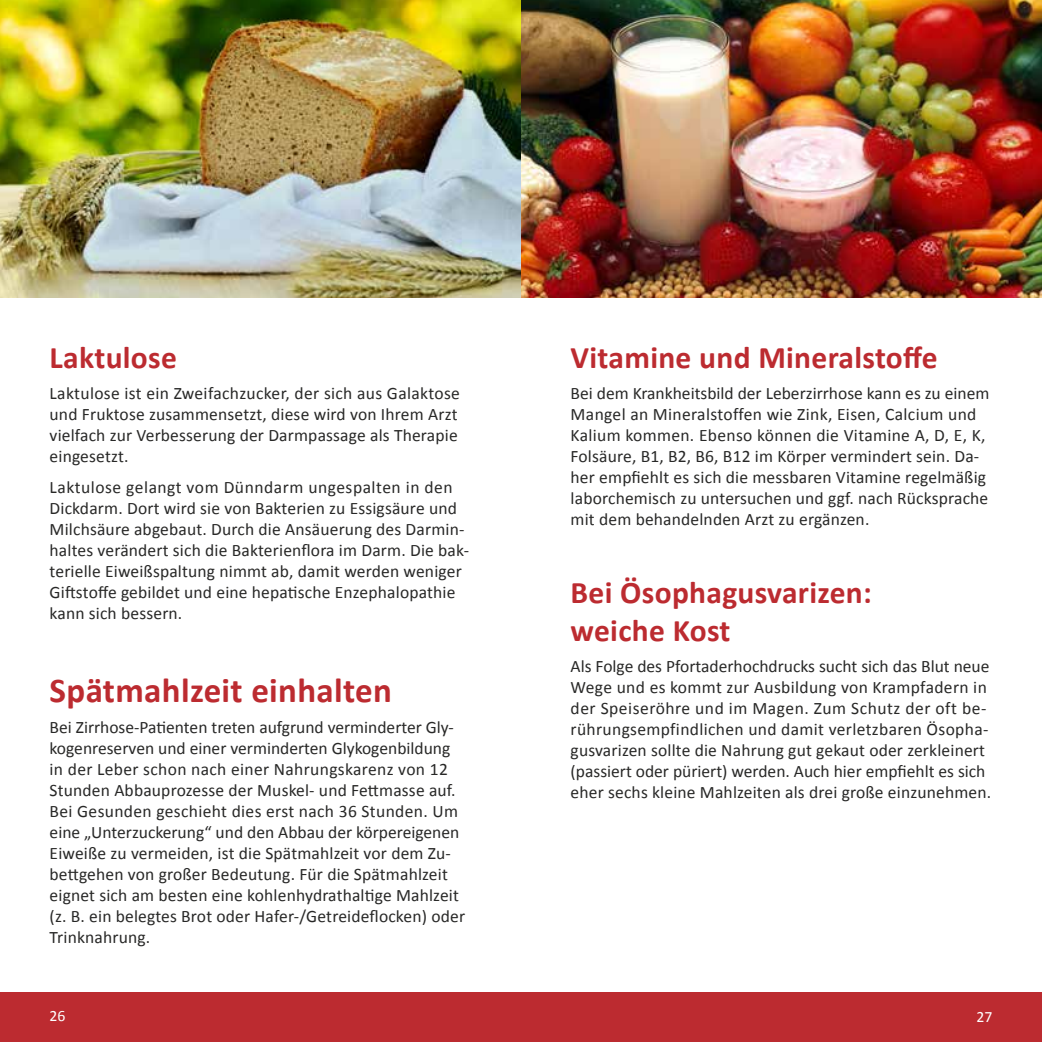
<style>
.page{position:relative;width:1042px;height:1042px;background:#fff}
.page>*{position:absolute;margin:0;border:0;box-sizing:border-box;transform-origin:0 0}
.t1{font:700 35px "Calibri";letter-spacing:.01em;color:#bc2b30}
.t2{font:700 31.5px/37.8px "Calibri";letter-spacing:.01em;color:#bc2b30}
.t3{font:17.5px/21px "Calibri";letter-spacing:.01em;color:#282827}
.t4{font:15.75px "Calibri";color:#fff}
</style>
<div class="page">
<div style="left:0;top:992px;width:1042px;height:50px;background:#bc2b30"></div>
<img style="left:0;top:0;width:1042px;height:298px">
<h2 class="t2" style="left:50px;top:338px;width:129px">Laktulose</h2>
<p class="t3" style="left:50px;top:382px;width:412px">Laktulose ist ein Zweifachzucker, der sich aus Galaktose und Fruktose zusammensetzt, diese wird von Ihrem Arzt vielfach zur Verbesserung der Darmpassage als Therapie eingesetzt.</p>
<p class="t3" style="left:50px;top:476px;width:421px">Laktulose gelangt vom Dünndarm ungespalten in den Dickdarm. Dort wird sie von Bakterien zu Essigsäure und Milchsäure abgebaut. Durch die Ansäuerung des Darmin&shy;haltes verändert sich die Bakterienflora im Darm. Die bak&shy;terielle Eiweißspaltung nimmt ab, damit werden weniger Giftstoffe gebildet und eine hepatische Enzephalopathie kann sich bessern.</p>
<h1 class="t1" style="left:50px;top:667px;width:344px">Spätmahlzeit einhalten</h1>
<p class="t3" style="left:50px;top:716px;width:417px">Bei Zirrhose-Patienten treten aufgrund verminderter Gly&shy;kogenreserven und einer verminderten Glykogenbildung in der Leber schon nach einer Nahrungskarenz von 12<br>Stunden Abbauprozesse der Muskel- und Fettmasse auf.<br>Bei Gesunden geschieht dies erst nach 36 Stunden. Um eine „Unterzuckerung“ und den Abbau der körpereigenen Eiweiße zu vermeiden, ist die Spätmahlzeit vor dem Zu&shy;bettgehen von großer Bedeutung. Für die Spätmahlzeit eignet sich am besten eine kohlenhydrathaltige Mahlzeit (z. B. ein belegtes Brot oder Hafer-/Getreideflocken) oder Trinknahrung.</p>
<h2 class="t2" style="left:570px;top:338px;width:369px">Vitamine und Mineralstoffe</h2>
<p class="t3" style="left:570px;top:382px;width:420px">Bei dem Krankheitsbild der Leberzirrhose kann es zu einem Mangel an Mineralstoffen wie Zink, Eisen, Calcium und Kalium kommen. Ebenso können die Vitamine A, D, E, K, Folsäure, B1, B2, B6, B12 im Körper vermindert sein. Da&shy;her empfiehlt es sich die messbaren Vitamine regelmäßig laborchemisch zu untersuchen und ggf. nach Rücksprache mit dem behandelnden Arzt zu ergänzen.</p>
<h2 class="t2" style="left:570px;top:574px;width:303px">Bei Ösophagusvarizen: weiche Kost</h2>
<p class="t3" style="left:570px;top:656px;width:422px">Als Folge des Pfortaderhochdrucks sucht sich das Blut neue Wege und es kommt zur Ausbildung von Krampfadern in der Speiseröhre und im Magen. Zum Schutz der oft be&shy;rührungsempfindlichen und damit verletzbaren Ösopha&shy;gusvarizen sollte die Nahrung gut gekaut oder zerkleinert (passiert oder püriert) werden. Auch hier empfiehlt es sich eher sechs kleine Mahlzeiten als drei große einzunehmen.</p>
<p class="t4" style="left:50px;top:1006px;width:17px">26</p>
<p class="t4" style="left:976px;top:1006px;width:17px">27</p>
</div>
